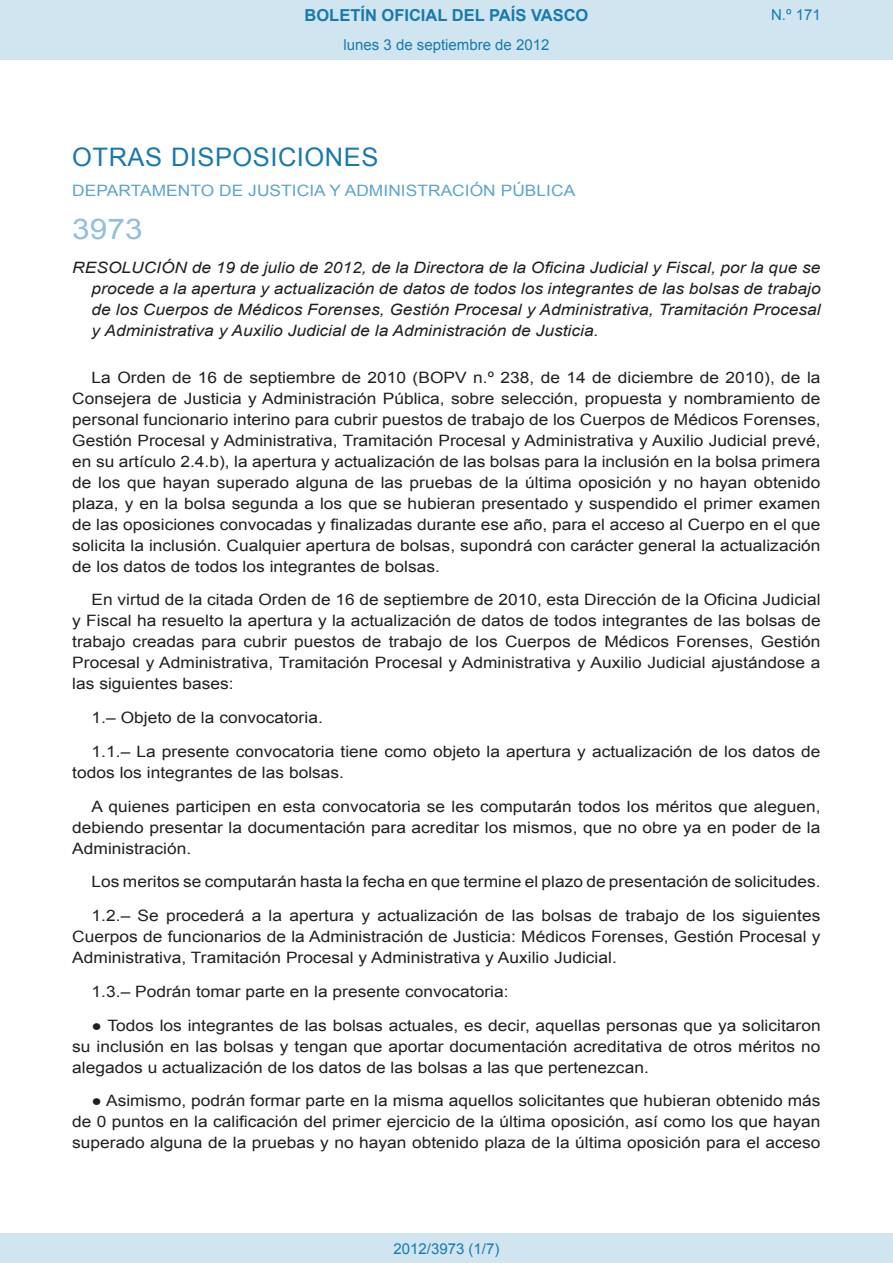
<style>
.page{position:relative;width:893px;height:1263px;background:#fff}
.page>*{position:absolute;margin:0;border:0;box-sizing:border-box;transform-origin:0 0}
.BOPVOrden{font:28.5px "Arial";color:#90c0db;scale:1.11 1}
.BOPVSeccion{font:25.5px "Arial";letter-spacing:.02em;color:#1879ad}
.t1{font:700 16.5px "Arial";color:#1879ad}
.BOPVDetalle{font:15.6px/21px "Arial";color:#231f20;text-align:justify;scale:1.11 1}
.BOPVTitulo{font:italic 15.6px/21px "Arial";color:#231f20;text-align:justify;scale:1.11 1}
.BOPVOrganismo{font:15.6px "Arial";letter-spacing:.005em;color:#5ea4ca;scale:1.11 1}
.Paginacion_Centro{font:15px "Arial";color:#1879ad}
</style>
<div class="page">
<div style="left:0;top:0;width:893px;height:60px;background:#d0e5f0"></div>
<div style="left:0;top:1233px;width:893px;height:30px;background:#d0e5f0"></div>
<p class="t1" style="left:305px;top:4px;width:285px">BOLETÍN OFICIAL DEL PAÍS VASCO</p>
<p class="Paginacion_Centro" style="left:343px;top:35px;width:207px">lunes 3 de septiembre de 2012</p>
<p class="Paginacion_Centro" style="left:771px;top:5px;width:51px">N.º 171</p>
<p class="BOPVSeccion" style="left:72px;top:141px;width:308px">OTRAS DISPOSICIONES</p>
<p class="BOPVOrganismo" style="left:72px;top:181px;width:455px">DEPARTAMENTO DE JUSTICIA Y ADMINISTRACIÓN PÚBLICA</p>
<p class="BOPVOrden" style="left:72px;top:211px;width:65px">3973</p>
<p class="BOPVTitulo" style="left:92px;top:257px;width:658px;text-indent:-19px">RESOLUCIÓN de 19 de julio de 2012, de la Directora de la Oficina Judicial y Fiscal, por la que se procede a la apertura y actualización de datos de todos los integrantes de las bolsas de trabajo de los Cuerpos de Médicos Forenses, Gestión Procesal y Administrativa, Tramitación Procesal y Administrativa y Auxilio Judicial de la Administración de Justicia.</p>
<p class="BOPVDetalle" style="left:72px;top:367px;width:676px;text-indent:19px">La Orden de 16 de septiembre de 2010 (BOPV n.º 238, de 14 de diciembre de 2010), de la Consejera de Justicia y Administración Pública, sobre selección, propuesta y nombramiento de personal funcionario interino para cubrir puestos de trabajo de los Cuerpos de Médicos Forenses, Gestión Procesal y Administrativa, Tramitación Procesal y Administrativa y Auxilio Judicial prevé, en su artículo 2.4.b), la apertura y actualización de las bolsas para la inclusión en la bolsa primera de los que hayan superado alguna de las pruebas de la última oposición y no hayan obtenido plaza, y en la bolsa segunda a los que se hubieran presentado y suspendido el primer examen de las oposiciones convocadas y finalizadas durante ese año, para el acceso al Cuerpo en el que solicita la inclusión. Cualquier apertura de bolsas, supondrá con carácter general la actualización de los datos de todos los integrantes de bolsas.</p>
<p class="BOPVDetalle" style="left:72px;top:589px;width:676px;text-indent:19px">En virtud de la citada Orden de 16 de septiembre de 2010, esta Dirección de la Oficina Judicial y Fiscal ha resuelto la apertura y la actualización de datos de todos integrantes de las bolsas de trabajo creadas para cubrir puestos de trabajo de los Cuerpos de Médicos Forenses, Gestión Procesal y Administrativa, Tramitación Procesal y Administrativa y Auxilio Judicial ajustándose a las siguientes bases:</p>
<p class="BOPVDetalle" style="left:92px;top:707px;width:210px">1.– Objeto de la convocatoria.</p>
<p class="BOPVDetalle" style="left:72px;top:741px;width:676px;text-indent:19px">1.1.– La presente convocatoria tiene como objeto la apertura y actualización de los datos de todos los integrantes de las bolsas.</p>
<p class="BOPVDetalle" style="left:72px;top:796px;width:676px;text-indent:19px">A quienes participen en esta convocatoria se les computarán todos los méritos que aleguen, debiendo presentar la documentación para acreditar los mismos, que no obre ya en poder de la Administración.</p>
<p class="BOPVDetalle" style="left:92px;top:871px;width:658px">Los meritos se computarán hasta la fecha en que termine el plazo de presentación de solicitudes.</p>
<p class="BOPVDetalle" style="left:72px;top:905px;width:676px;text-indent:19px">1.2.– Se procederá a la apertura y actualización de las bolsas de trabajo de los siguientes Cuerpos de funcionarios de la Administración de Justicia: Médicos Forenses, Gestión Procesal y Administrativa, Tramitación Procesal y Administrativa y Auxilio Judicial.</p>
<p class="BOPVDetalle" style="left:92px;top:981px;width:377px">1.3.– Podrán tomar parte en la presente convocatoria:</p>
<p class="BOPVDetalle" style="left:72px;top:1015px;width:676px;text-indent:19px">● Todos los integrantes de las bolsas actuales, es decir, aquellas personas que ya solicitaron su inclusión en las bolsas y tengan que aportar documentación acreditativa de otros méritos no alegados u actualización de los datos de las bolsas a las que pertenezcan.</p>
<p class="BOPVDetalle" style="left:72px;top:1090px;width:676px;text-indent:19px">● Asimismo, podrán formar parte en la misma aquellos solicitantes que hubieran obtenido más de 0 puntos en la calificación del primer ejercicio de la última oposición, así como los que hayan superado alguna de la pruebas y no hayan obtenido plaza de la última oposición para el acceso</p>
<p class="Paginacion_Centro" style="left:393px;top:1238px;width:107px">2012/3973 (1/7)</p>
</div>
